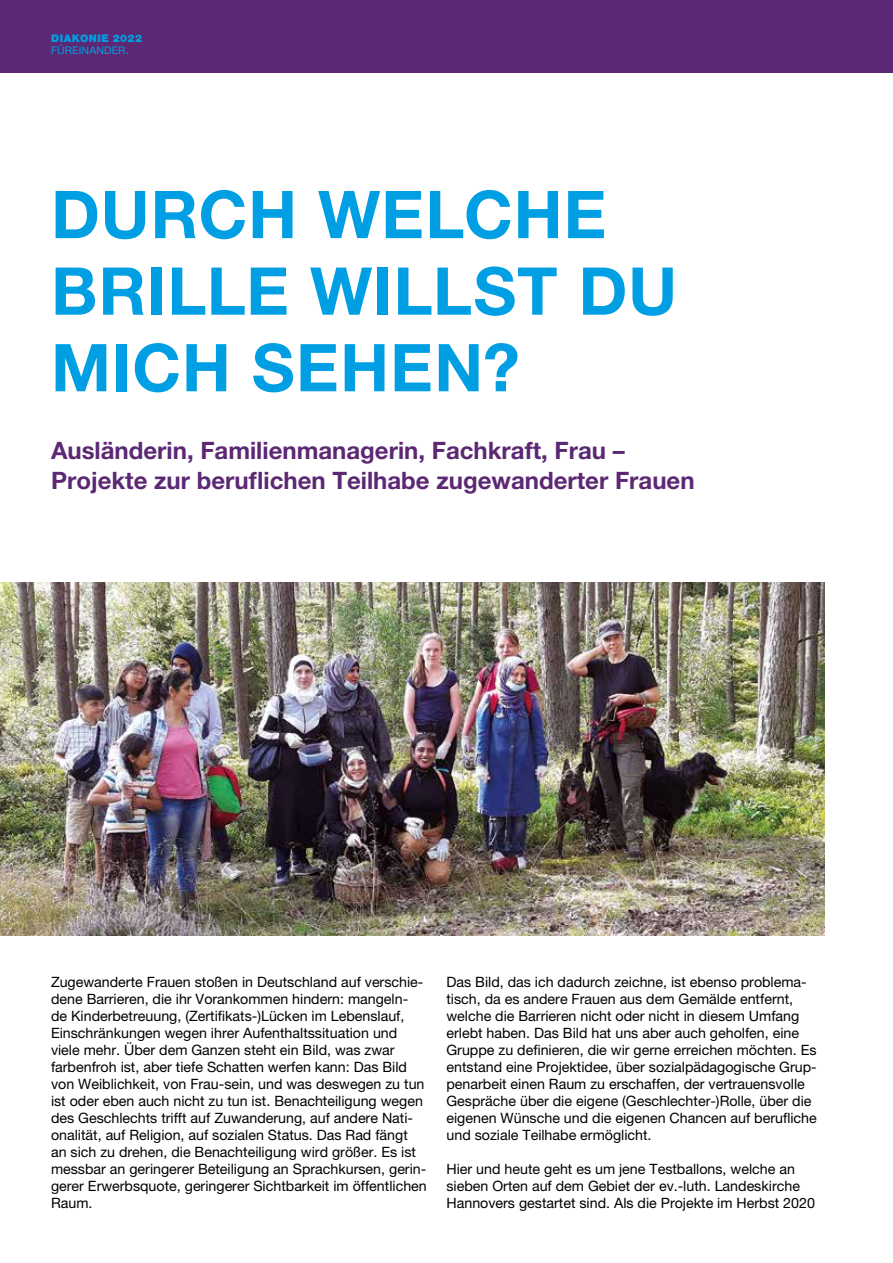
<style>
.page{position:relative;width:893px;height:1263px;background:#fff}
.page>*{position:absolute;margin:0;border:0;box-sizing:border-box;transform-origin:0 0}
.t1{font:700 66px/76.5px "Helvetica Neue LT Pro";letter-spacing:.015em;color:#009fe3}
.t2{font:700 24px/29.7px "Helvetica Neue LT Pro";color:#5c2874}
.t3{font:14.25px/17px "Helvetica Neue LT Pro";color:#000}
.t4{font:900 10.5px "Helvetica Neue LT Pro";letter-spacing:.05em;color:#009fe3}
.t5{font:10.5px "Helvetica Neue LT Pro";letter-spacing:.015em;color:#009fe3}
</style>
<div class="page">
<div style="left:0;top:0;width:893px;height:72px;background:#5c2874"></div>
<img style="left:0;top:583px;width:825px;height:352px">
<p class="t4" style="left:51px;top:32px;width:93px">DIAKONIE 2022</p>
<p class="t5" style="left:51px;top:44px;width:79px">FÜREINANDER.</p>
<h1 class="t1" style="left:51px;top:175px;width:627px">DURCH WELCHE<br>BRILLE WILLST DU<br>MICH SEHEN?</h1>
<h2 class="t2" style="left:51px;top:435px;width:645px">Ausländerin, Familienmanagerin, Fachkraft, Frau –<br>Projekte zur beruflichen Teilhabe zugewanderter Frauen</h2>
<p class="t3" style="left:51px;top:973px;width:377px">Zugewanderte Frauen stoßen in Deutschland auf verschie&shy;dene Barrieren, die ihr Vorankommen hindern: mangeln&shy;de Kinderbetreuung, (Zertifikats-)Lücken im Lebenslauf, Einschränkungen wegen ihrer Aufenthaltssituation und viele mehr. Über dem Ganzen steht ein Bild, was zwar farbenfroh ist, aber tiefe Schatten werfen kann: Das Bild von Weiblichkeit, von Frau-sein, und was deswegen zu tun ist oder eben auch nicht zu tun ist. Benachteiligung wegen des Geschlechts trifft auf Zuwanderung, auf andere Nati&shy;onalität, auf Religion, auf sozialen Status. Das Rad fängt an sich zu drehen, die Benachteiligung wird größer. Es ist messbar an geringerer Beteiligung an Sprachkursen, gerin&shy;gerer Erwerbsquote, geringerer Sichtbarkeit im öffentlichen Raum.</p>
<p class="t3" style="left:446px;top:973px;width:372px">Das Bild, das ich dadurch zeichne, ist ebenso problema&shy;tisch, da es andere Frauen aus dem Gemälde entfernt, welche die Barrieren nicht oder nicht in diesem Umfang erlebt haben. Das Bild hat uns aber auch geholfen, eine Gruppe zu definieren, die wir gerne erreichen möchten. Es entstand eine Projektidee, über sozialpädagogische Grup&shy;penarbeit einen Raum zu erschaffen, der vertrauensvolle Gespräche über die eigene (Geschlechter-)Rolle, über die eigenen Wünsche und die eigenen Chancen auf berufliche und soziale Teilhabe ermöglicht.</p>
<p class="t3" style="left:446px;top:1160px;width:370px">Hier und heute geht es um jene Testballons, welche an sieben Orten auf dem Gebiet der ev.-luth. Landeskirche<br>Hannovers gestartet sind. Als die Projekte im Herbst 2020</p>
</div>
